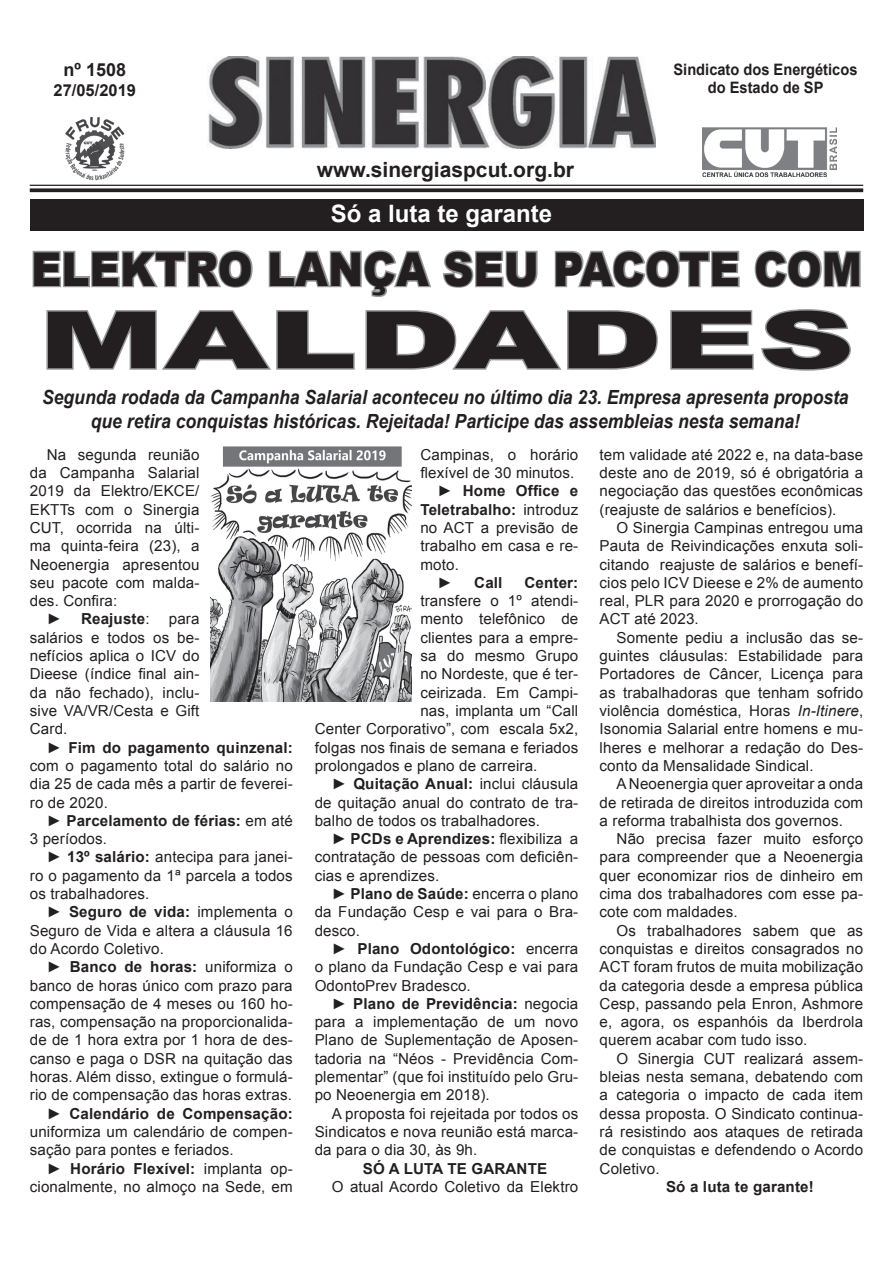
<style>
.page{position:relative;width:893px;height:1263px;background:#fff}
.page>*{position:absolute;margin:0;border:0;box-sizing:border-box;transform-origin:0 0}
.t1{font:900 79.05px "Arial";color:#231f20;scale:1.69 1}
.t2{font:900 46.65px "Arial";color:#231f20;scale:.91 1}
.t3{font:700 24px "Arial";color:#fff}
.t4{font:700 21px "Arial";color:#231f20}
.Olho{font:italic 700 19.5px/24px "Arial";color:#231f20;text-align:center;scale:.9 1}
.t5{font:700 18px "Arial";color:#231f20}
.t6{font:700 16.5px "Arial";color:#231f20}
.t7{font:700 15.75px/18.8px "Arial";color:#231f20;text-align:center;scale:.93 1}
.t8{font:15.15px/18.3px "Arial";letter-spacing:.01em;color:#231f20;text-align:justify}
.t9{font:700 15.15px/18.3px "Arial";letter-spacing:.01em;color:#231f20}
.s1{font-weight:400}
.s2{font-weight:700}
.s3{font-style:italic}
</style>
<div class="page">
<div style="left:30px;top:199px;width:833px;height:32px;background:#231f20"></div>
<hr style="left:30px;top:185px;width:833px;height:1px;background:#231f20">
<svg style="left:30px;top:188px;width:833px;height:4px;background:#3a3637"></svg>
<img style="left:208px;top:56px;width:447px;height:92px">
<img style="left:702px;top:128px;width:134px;height:49px">
<svg style="left:32px;top:250px;width:221px;height:38px"></svg>
<svg style="left:268px;top:250px;width:163px;height:47px"></svg>
<svg style="left:443px;top:250px;width:95px;height:38px"></svg>
<svg style="left:554px;top:250px;width:186px;height:38px"></svg>
<svg style="left:754px;top:250px;width:107px;height:38px"></svg>
<svg style="left:46px;top:310px;width:309px;height:60px"></svg>
<svg style="left:365px;top:310px;width:293px;height:60px"></svg>
<svg style="left:670px;top:309px;width:181px;height:62px"></svg>
<img style="left:65px;top:117px;width:60px;height:64px">
<img style="left:210px;top:446px;width:202px;height:256px">
<p class="t5" style="left:63px;top:58px;width:64px">nº 1508</p>
<p class="t6" style="left:54px;top:79px;width:84px">27/05/2019</p>
<p class="t4" style="left:317px;top:155px;width:259px">www.sinergiaspcut.org.br</p>
<p class="t3" style="left:331px;top:197px;width:223px">Só a luta te garante</p>
<p class="t7" style="left:673px;top:60px;width:199px">Sindicato dos Energéticos do Estado de SP</p>
<p class="t2" style="left:31px;top:235px;width:915px">ELEKTRO LANÇA SEU PACOTE COM</p>
<p class="t1" style="left:39px;top:283px;width:484px">MALDADES</p>
<p class="Olho" style="left:42px;top:386px;width:898px">Segunda rodada da Campanha Salarial aconteceu no último dia 23. Empresa apresenta proposta que retira conquistas históricas. Rejeitada! Participe das assembleias nesta semana!</p>
<p class="t8" style="left:30px;top:445px;width:171px;text-indent:17px">Na segunda reunião da Campanha Salarial 2019 da Elektro/EKCE/ EKTTs com o Sinergia CUT, ocorrida na últi&shy;ma quinta-feira (23), a Neoenergia apresentou seu pacote com malda&shy;des. Confira:</p>
<p class="t9" style="left:47px;top:610px;width:16px">►</p>
<p class="t9" style="left:81px;top:610px;width:70px">Reajuste<span class="s1">:</span></p>
<p class="t8" style="left:420px;top:445px;width:159px">Campinas, o horário flexível de 30 minutos.</p>
<p class="t8" style="left:420px;top:482px;width:159px;text-indent:17px"><span class="s2">► Home Office e Teletrabalho:</span> introduz no ACT a previsão de trabalho em casa e re&shy;moto.</p>
<p class="t9" style="left:437px;top:574px;width:16px">►</p>
<p class="t9" style="left:474px;top:574px;width:30px">Call</p>
<p class="t9" style="left:524px;top:574px;width:55px">Center:</p>
<p class="t8" style="left:420px;top:592px;width:159px">transfere o 1º atendi-</p>
<p class="t8" style="left:420px;top:610px;width:159px">mento telefônico de</p>
<p class="t8" style="left:420px;top:628px;width:159px">clientes para a empre-</p>
<p class="t8" style="left:420px;top:647px;width:159px">sa do mesmo Grupo</p>
<p class="t8" style="left:420px;top:665px;width:159px">no Nordeste, que é ter-</p>
<p class="t8" style="left:420px;top:683px;width:159px">ceirizada. Em Campi-</p>
<p class="t8" style="left:420px;top:702px;width:159px">nas, implanta um “Call</p>
<p class="t8" style="left:315px;top:720px;width:265px">Center Corporativo”, com escala 5x2,</p>
<p class="t8" style="left:315px;top:738px;width:265px">folgas nos finais de semana e feriados</p>
<p class="t8" style="left:315px;top:756px;width:224px">prolongados e plano de carreira.</p>
<p class="t8" style="left:315px;top:775px;width:265px;text-indent:17px"><span class="s2">► Quitação Anual:</span> inclui cláusula de quitação anual do contrato de tra&shy;balho de todos os trabalhadores.</p>
<p class="t8" style="left:315px;top:830px;width:265px;text-indent:17px"><span class="s2">► PCDs e Aprendizes:</span> flexibiliza a contratação de pessoas com deficiên&shy;cias e aprendizes.</p>
<p class="t8" style="left:315px;top:885px;width:265px;text-indent:17px"><span class="s2">► Plano de Saúde:</span> encerra o plano da Fundação Cesp e vai para o Bra&shy;desco.</p>
<p class="t8" style="left:315px;top:939px;width:265px;text-indent:17px"><span class="s2">► Plano Odontológico:</span> encerra o plano da Fundação Cesp e vai para OdontoPrev Bradesco.</p>
<p class="t8" style="left:315px;top:994px;width:265px;text-indent:17px"><span class="s2">► Plano de Previdência:</span> negocia para a implementação de um novo Plano de Suplementação de Aposen&shy;tadoria na “Néos - Previdência Com&shy;plementar” (que foi instituído pelo Gru&shy;po Neoenergia em 2018).</p>
<p class="t8" style="left:315px;top:1104px;width:265px;text-indent:17px">A proposta foi rejeitada por todos os Sindicatos e nova reunião está marca&shy;da para o dia 30, às 9h.</p>
<p class="t9" style="left:363px;top:1159px;width:186px">SÓ A LUTA TE GARANTE</p>
<p class="t8" style="left:332px;top:1177px;width:248px">O atual Acordo Coletivo da Elektro</p>
<p class="t8" style="left:600px;top:445px;width:265px">tem validade até 2022 e, na data-base deste ano de 2019, só é obrigatória a negociação das questões econômicas (reajuste de salários e benefícios).</p>
<p class="t8" style="left:600px;top:519px;width:265px;text-indent:17px">O Sinergia Campinas entregou uma Pauta de Reivindicações enxuta soli&shy;citando reajuste de salários e benefí&shy;cios pelo ICV Dieese e 2% de aumento real, PLR para 2020 e prorrogação do ACT até 2023.</p>
<p class="t8" style="left:600px;top:628px;width:265px;text-indent:17px">Somente pediu a inclusão das se&shy;guintes cláusulas: Estabilidade para Portadores de Câncer, Licença para as trabalhadoras que tenham sofrido violência doméstica, Horas <span class="s3">In-Itinere</span>, Isonomia Salarial entre homens e mu&shy;lheres e melhorar a redação do Des&shy;conto da Mensalidade Sindical.</p>
<p class="t8" style="left:600px;top:775px;width:265px;text-indent:17px">A Neoenergia quer aproveitar a onda de retirada de direitos introduzida com a reforma trabalhista dos governos.</p>
<p class="t8" style="left:600px;top:830px;width:265px;text-indent:17px">Não precisa fazer muito esforço para compreender que a Neoenergia quer economizar rios de dinheiro em cima dos trabalhadores com esse pa&shy;cote com maldades.</p>
<p class="t8" style="left:600px;top:921px;width:265px;text-indent:17px">Os trabalhadores sabem que as conquistas e direitos consagrados no ACT foram frutos de muita mobilização da categoria desde a empresa pública Cesp, passando pela Enron, Ashmore e, agora, os espanhóis da Iberdrola querem acabar com tudo isso.</p>
<p class="t8" style="left:600px;top:1049px;width:265px;text-indent:17px">O Sinergia CUT realizará assem&shy;bleias nesta semana, debatendo com a categoria o impacto de cada item dessa proposta. O Sindicato continua&shy;rá resistindo aos ataques de retirada de conquistas e defendendo o Acordo Coletivo.</p>
<p class="t9" style="left:666px;top:1178px;width:149px">Só a luta te garante!</p>
<p class="t8" style="left:30px;top:610px;width:171px;text-indent:139px">para salários e todos os be&shy;nefícios aplica o ICV do Dieese (índice final ain&shy;da não fechado), inclu&shy;sive VA/VR/Cesta e Gift Card.</p>
<p class="t8" style="left:30px;top:738px;width:264px;text-indent:17px"><span class="s2">► Fim do pagamento quinzenal: </span>com o pagamento total do salário no dia 25 de cada mês a partir de feverei&shy;ro de 2020.</p>
<p class="t9" style="left:30px;top:812px;width:264px;text-indent:17px">► Parcelamento de férias: <span class="s1">em até<br>3 períodos.</span></p>
<p class="t8" style="left:30px;top:848px;width:264px;text-indent:17px"><span class="s2">► 13º salário:</span> antecipa para janei&shy;ro o pagamento da 1ª parcela a todos os trabalhadores.</p>
<p class="t8" style="left:30px;top:903px;width:264px;text-indent:17px"><span class="s2">► Seguro de vida:</span> implementa o Seguro de Vida e altera a cláusula 16 do Acordo Coletivo.</p>
<p class="t8" style="left:30px;top:958px;width:264px;text-indent:17px"><span class="s2">► Banco de horas:</span> uniformiza o banco de horas único com prazo para compensação de 4 meses ou 160 ho&shy;ras, compensação na proporcionalida&shy;de de 1 hora extra por 1 hora de des&shy;canso e paga o DSR na quitação das horas. Além disso, extingue o formulá&shy;rio de compensação das horas extras.</p>
<p class="t8" style="left:30px;top:1104px;width:264px;text-indent:17px"><span class="s2">► Calendário de Compensação: </span>uniformiza um calendário de compen&shy;sação para pontes e feriados.</p>
<p class="t8" style="left:30px;top:1159px;width:264px;text-align:right"><span class="s2">► Horário Flexível:</span> implanta op&shy;cionalmente, no almoço na Sede, em</p>
</div>
